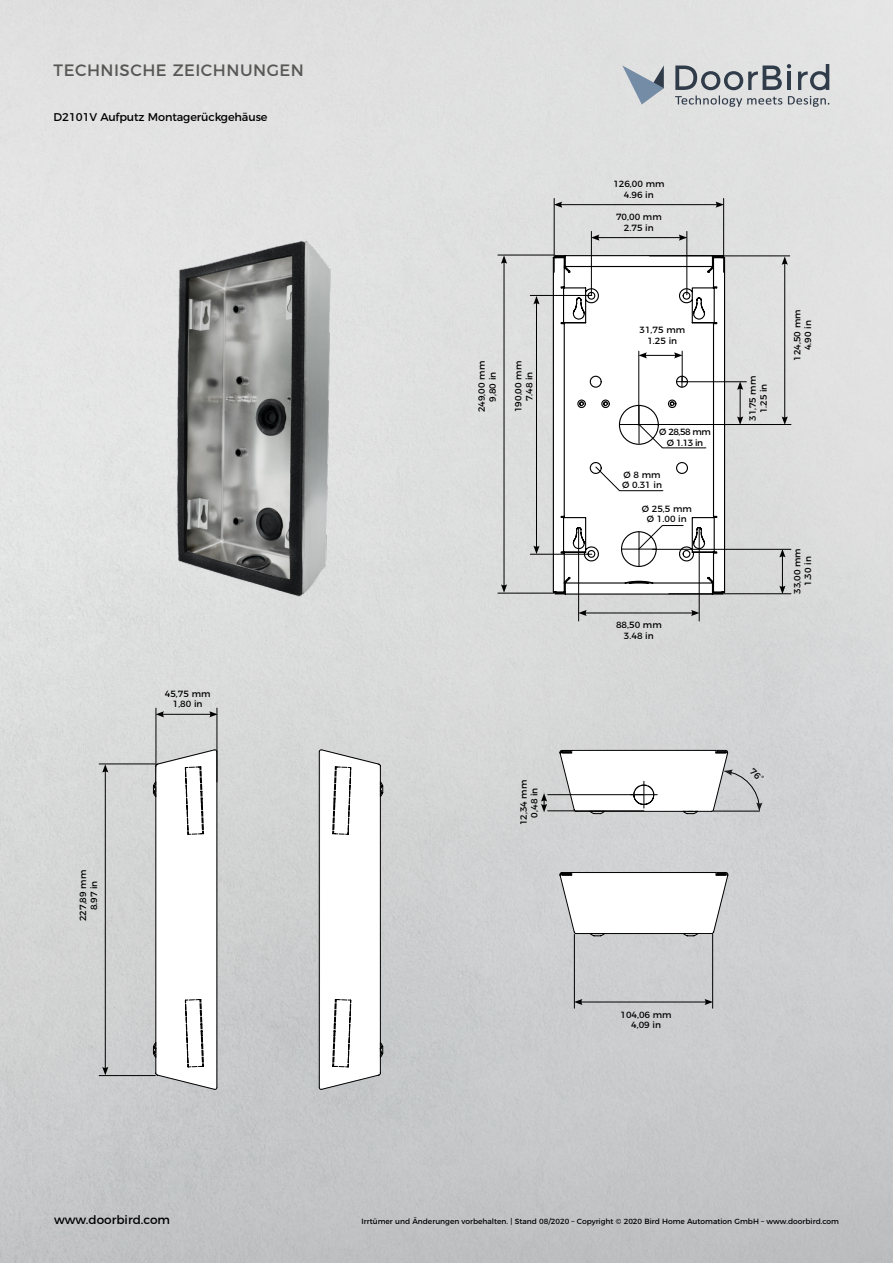
<style>
.page{position:relative;width:893px;height:1263px;background:#fff}
.page>*{position:absolute;margin:0;border:0;box-sizing:border-box;transform-origin:0 0}
.t1{font:16.5px "Montserrat";letter-spacing:.03em;color:#575756}
.t2{font:12px "Montserrat";color:#000}
.t3{font:11.25px "Montserrat";letter-spacing:-.01em;color:#000}
.t4{font:9px/10.8px "Montserrat";color:#000;text-align:center}
.t5{font:7.5px "Montserrat";color:#000}
</style>
<div class="page">
<img style="left:0;top:0;width:893px;height:1263px">
<svg style="left:622px;top:65px;width:42px;height:40px"></svg>
<svg style="left:675px;top:64px;width:154px;height:43px"></svg>
<hr style="left:156px;top:708px;width:1px;height:74px;background:#000">
<hr style="left:162px;top:714px;width:50px;height:1px;background:#000">
<svg style="left:156px;top:711px;width:8px;height:6px"></svg>
<svg style="left:209px;top:711px;width:8px;height:6px"></svg>
<hr style="left:217px;top:708px;width:1px;height:74px;background:#000">
<hr style="left:554px;top:198px;width:1px;height:74px;background:#000">
<hr style="left:591px;top:231px;width:1px;height:64px;background:#000">
<hr style="left:578px;top:528px;width:1px;height:93px;background:#000">
<hr style="left:560px;top:204px;width:158px;height:1px;background:#000">
<svg style="left:554px;top:202px;width:8px;height:6px"></svg>
<svg style="left:715px;top:202px;width:8px;height:6px"></svg>
<hr style="left:597px;top:237px;width:84px;height:1px;background:#000">
<svg style="left:591px;top:235px;width:8px;height:6px"></svg>
<svg style="left:679px;top:235px;width:7px;height:6px"></svg>
<hr style="left:584px;top:613px;width:109px;height:1px;background:#000">
<svg style="left:578px;top:610px;width:9px;height:6px"></svg>
<svg style="left:691px;top:610px;width:8px;height:6px"></svg>
<hr style="left:504px;top:261px;width:1px;height:326px;background:#000">
<svg style="left:501px;top:256px;width:6px;height:8px"></svg>
<svg style="left:501px;top:584px;width:6px;height:9px"></svg>
<hr style="left:498px;top:255px;width:56px;height:1px;background:#000">
<hr style="left:498px;top:593px;width:56px;height:1px;background:#000">
<hr style="left:723px;top:198px;width:1px;height:74px;background:#000">
<hr style="left:686px;top:231px;width:1px;height:64px;background:#000">
<hr style="left:699px;top:528px;width:1px;height:93px;background:#000">
<hr style="left:530px;top:554px;width:62px;height:1px;background:#000">
<hr style="left:536px;top:302px;width:1px;height:246px;background:#000">
<svg style="left:533px;top:296px;width:7px;height:8px"></svg>
<svg style="left:533px;top:546px;width:7px;height:8px"></svg>
<hr style="left:530px;top:295px;width:62px;height:1px;background:#000">
<hr style="left:740px;top:387px;width:1px;height:32px;background:#000">
<svg style="left:737px;top:382px;width:6px;height:8px"></svg>
<svg style="left:737px;top:416px;width:6px;height:8px"></svg>
<hr style="left:784px;top:262px;width:1px;height:157px;background:#000">
<svg style="left:782px;top:257px;width:6px;height:8px"></svg>
<svg style="left:782px;top:416px;width:6px;height:8px"></svg>
<hr style="left:680px;top:424px;width:111px;height:1px;background:#000">
<svg style="left:559px;top:872px;width:170px;height:65px"></svg>
<svg style="left:541px;top:793px;width:6px;height:19px"></svg>
<hr style="left:548px;top:810px;width:96px;height:1px;background:#000">
<hr style="left:548px;top:794px;width:96px;height:1px;background:#000">
<svg style="left:319px;top:749px;width:65px;height:341px"></svg>
<hr style="left:319px;top:752px;width:1px;height:335px;background:#000">
<svg style="left:153px;top:749px;width:65px;height:341px"></svg>
<hr style="left:217px;top:752px;width:1px;height:335px;background:#000">
<hr style="left:653px;top:549px;width:138px;height:1px;background:#000">
<hr style="left:782px;top:555px;width:1px;height:33px;background:#000">
<svg style="left:779px;top:549px;width:6px;height:8px"></svg>
<svg style="left:779px;top:586px;width:6px;height:7px"></svg>
<hr style="left:669px;top:593px;width:122px;height:1px;background:#000">
<hr style="left:712px;top:934px;width:1px;height:74px;background:#000">
<hr style="left:580px;top:1002px;width:127px;height:1px;background:#000">
<svg style="left:704px;top:999px;width:9px;height:6px"></svg>
<svg style="left:575px;top:999px;width:7px;height:6px"></svg>
<hr style="left:574px;top:934px;width:1px;height:74px;background:#000">
<hr style="left:105px;top:770px;width:1px;height:299px;background:#000">
<svg style="left:102px;top:765px;width:6px;height:8px"></svg>
<svg style="left:102px;top:1067px;width:6px;height:8px"></svg>
<hr style="left:99px;top:764px;width:56px;height:1px;background:#000">
<hr style="left:99px;top:1075px;width:56px;height:1px;background:#000">
<svg style="left:552px;top:254px;width:174px;height:344px"></svg>
<svg style="left:578px;top:400px;width:97px;height:7px"></svg>
<svg style="left:638px;top:525px;width:46px;height:25px"></svg>
<svg style="left:638px;top:423px;width:68px;height:25px"></svg>
<svg style="left:595px;top:466px;width:69px;height:25px"></svg>
<hr style="left:650px;top:256px;width:140px;height:1px;background:#000">
<hr style="left:681px;top:381px;width:65px;height:1px;background:#000">
<img style="left:150px;top:217px;width:201px;height:403px">
<svg style="left:559px;top:750px;width:205px;height:64px"></svg>
<h1 class="t1" style="left:54px;top:57px;width:252px">TECHNISCHE ZEICHNUNGEN</h1>
<p class="t3" style="left:54px;top:108px;width:215px">D2101V Aufputz Montagerückgehäuse</p>
<p class="t4" style="left:77px;top:921px;width:53px;rotate:-90deg">227,89 mm<br>8.97 in</p>
<p class="t4" style="left:165px;top:687px;width:47px">45,75 mm<br>1,80 in</p>
<p class="t4" style="left:476px;top:412px;width:53px;rotate:-90deg">249,00 mm<br>9,80 in</p>
<p class="t4" style="left:512px;top:412px;width:53px;rotate:-90deg">190,00 mm<br>7.48 in</p>
<p class="t4" style="left:517px;top:825px;width:47px;rotate:-90deg">12,34 mm<br>0,48 in</p>
<p class="t4" style="left:613px;top:178px;width:53px">126,00 mm<br>4.96 in</p>
<p class="t4" style="left:616px;top:210px;width:47px">70,00 mm<br>2.75 in</p>
<p class="t4" style="left:639px;top:324px;width:47px">31,75 mm<br>1.25 in</p>
<p class="t4" style="left:659px;top:425px;width:53px">Ø 28,58 mm<br>Ø 1.13 in</p>
<p class="t4" style="left:622px;top:468px;width:41px;text-align:left">Ø 8 mm<br>Ø 0.31 in</p>
<p class="t4" style="left:642px;top:502px;width:52px">Ø 25,5 mm<br>Ø 1.00 in</p>
<p class="t4" style="left:616px;top:619px;width:47px">88,50 mm<br>3.48 in</p>
<p class="t4" style="left:747px;top:421px;width:46px;rotate:-90deg">31,75 mm<br>1.25 in</p>
<p class="t4" style="left:791px;top:361px;width:53px;rotate:-90deg">124,50 mm<br>4.90 in</p>
<p class="t4" style="left:791px;top:594px;width:47px;rotate:-90deg">33,00 mm<br>1.30 in</p>
<p class="t4" style="left:620px;top:1008px;width:53px">104,06 mm<br>4,09 in</p>
<h2 class="t2" style="left:54px;top:1210px;width:118px">www.doorbird.com</h2>
<p class="t5" style="left:362px;top:1215px;width:479px">Irrtümer und Änderungen vorbehalten. | Stand 08/2020 – Copyright © 2020 Bird Home Automation GmbH – www.doorbird.com</p>
</div>
